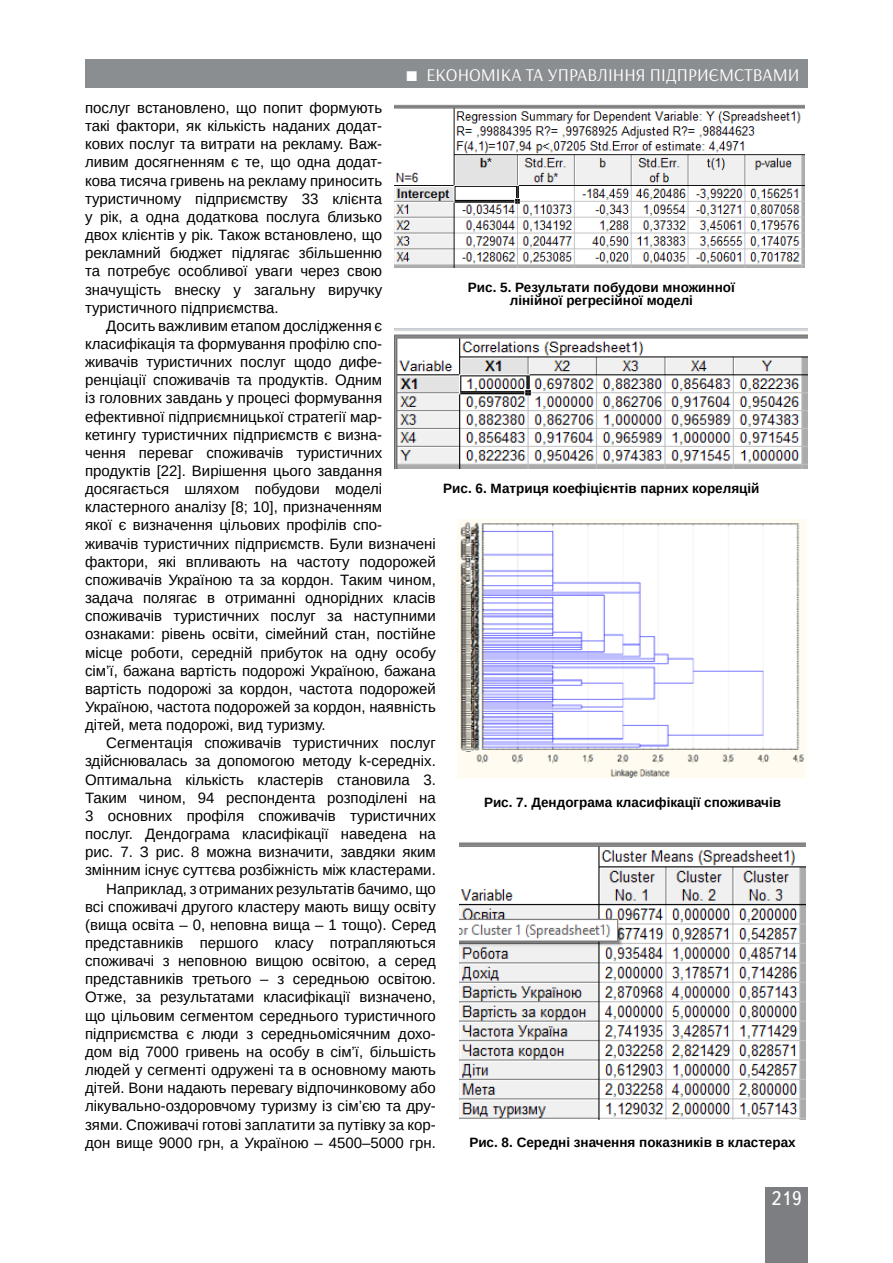
<style>
.page{position:relative;width:893px;height:1263px;background:#fff}
.page>*{position:absolute;margin:0;border:0;box-sizing:border-box;transform-origin:0 0}
.t1{font:19.5px "Ukrainian Text";color:#fff}
.t2{font:18px "Arsenal";color:#fff}
.t3{font:15px/18.1px "Arimo";color:#000;text-align:justify}
.t4{font:700 13.5px/13.5px "Arimo";color:#000;text-align:center}
</style>
<div class="page">
<div style="left:765px;top:1187px;width:43px;height:76px;background:#7d7e81"></div>
<div style="left:85px;top:60px;width:723px;height:28px;background:#8b8e90"></div>
<img style="left:395px;top:104px;width:409px;height:163px">
<img style="left:395px;top:328px;width:413px;height:140px">
<img style="left:457px;top:520px;width:350px;height:258px">
<img style="left:460px;top:842px;width:345px;height:277px">
<p class="t2" style="left:426px;top:64px;width:375px">Економіка та управління підприємствами</p>
<p class="t3" style="left:85px;top:99px;width:299px">послуг встановлено, що попит формують такі фактори, як кількість наданих додат&shy;кових послуг та витрати на рекламу. Важ&shy;ливим досягненням є те, що одна додат&shy;кова тисяча гривень на рекламу приносить туристичному підприємству 33 клієнта у рік, а одна додаткова послуга близько двох клієнтів у рік. Також встановлено, що рекламний бюджет підлягає збільшенню та потребує особливої уваги через свою значущість внеску у загальну виручку туристичного підприємства.</p>
<p class="t3" style="left:85px;top:317px;width:352px;text-align:left;text-indent:21px">Досить важливим етапом дослідження є класифікація та формування профілю спо&shy;живачів туристичних послуг щодо дифе&shy;ренціації споживачів та продуктів. Одним<br>із головних завдань у процесі формування ефективної підприємницької стратегії мар&shy;кетингу туристичних підприємств є визна-<br>чення переваг споживачів туристичних продуктів [22]. Вирішення цього завдання досягається шляхом побудови моделі кластерного аналізу [8; 10], призначенням<br>якої є визначення цільових профілів спо&shy;живачів туристичних підприємств. Були визначені фактори, які впливають на частоту подорожей споживачів Україною та за кордон. Таким чином, задача полягає в отриманні однорідних класів споживачів туристичних послуг за наступними ознаками: рівень освіти, сімейний стан, постійне місце роботи, середній прибуток на одну особу сім’ї, бажана вартість подорожі Україною, бажана вартість подорожі за кордон, частота подорожей Україною, частота подорожей за кордон, наявність дітей, мета подорожі, вид туризму.</p>
<p class="t3" style="left:85px;top:734px;width:352px;text-align:right">Сегментація споживачів туристичних послуг здійснювалась за допомогою методу k-середніх.<br>Оптимальна кількість кластерів становила 3.<br>Таким чином, 94 респондента розподілені на 3 основних профіля споживачів туристичних послуг. Дендограма класифікації наведена на рис. 7. З рис. 8 можна визначити, завдяки яким змінним існує суттєва розбіжність між кластерами.<br>Наприклад, з отриманих результатів бачимо, що всі споживачі другого кластеру мають вищу освіту (вища освіта – 0, неповна вища – 1 тощо). Серед представників першого класу потрапляються споживачі з неповною вищою освітою, а серед представників третього – з середньою освітою.<br>Отже, за результатами класифікації визначено, що цільовим сегментом середнього туристичного підприємства є люди з середньомісячним дохо&shy;дом від 7000 гривень на особу в сім’ї, більшість людей у сегменті одружені та в основному мають дітей. Вони надають перевагу відпочинковому або лікувально-оздоровчому туризму із сім’єю та дру&shy;зями. Споживачі готові заплатити за путівку за кор&shy;дон вище 9000 грн, а Україною – 4500–5000 грн.</p>
<p class="t4" style="left:468px;top:281px;width:268px">Рис. 5. Результати побудови множинної лінійної регресійної моделі</p>
<p class="t4" style="left:443px;top:482px;width:318px">Рис. 6. Матриця коефіцієнтів парних кореляцій</p>
<p class="t4" style="left:484px;top:796px;width:299px">Рис. 7. Дендограма класифікації споживачів</p>
<p class="t4" style="left:469px;top:1136px;width:328px">Рис. 8. Середні значення показників в кластерах</p>
<h1 class="t1" style="left:771px;top:1188px;width:32px">219</h1>
</div>
